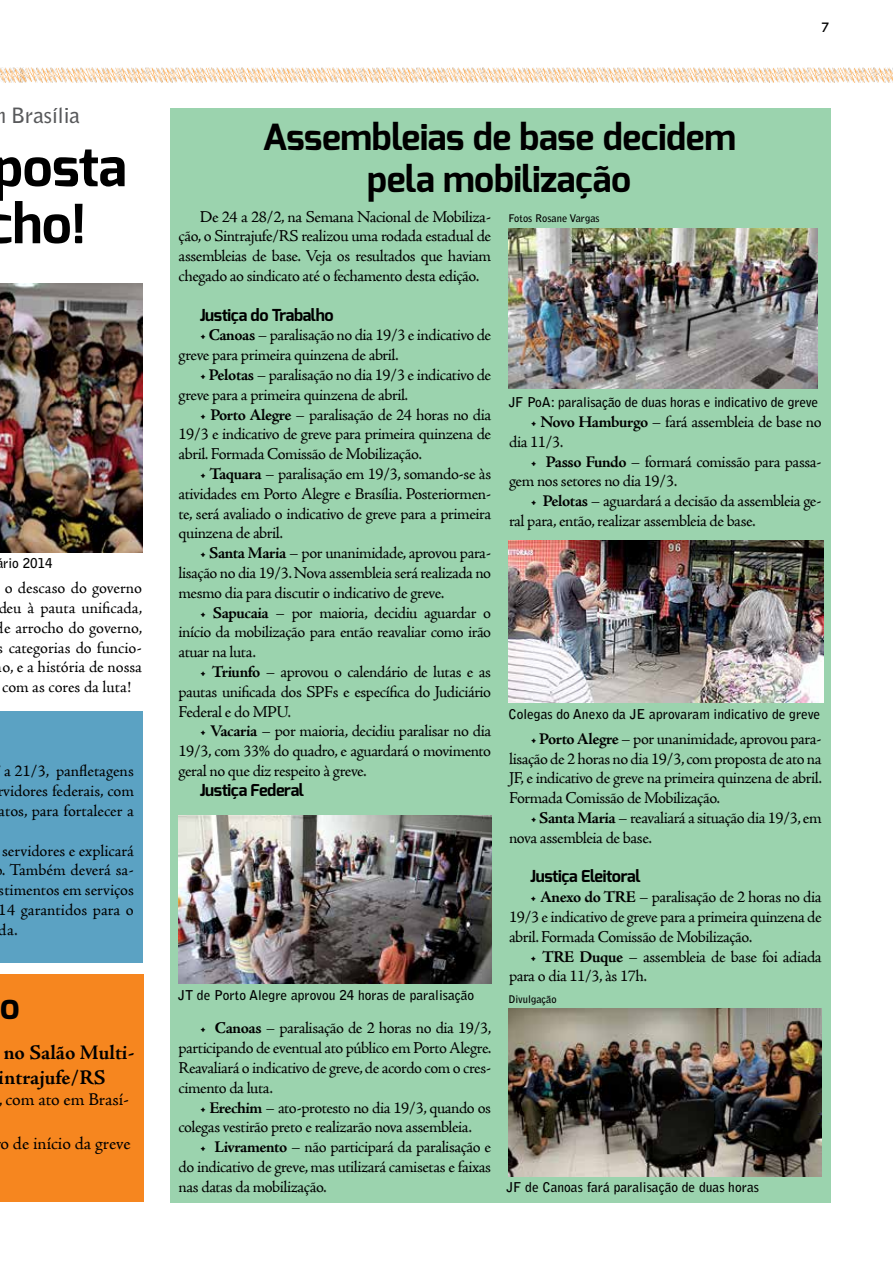
<style>
.page{position:relative;width:893px;height:1263px;background:#fff}
.page>*{position:absolute;margin:0;border:0;box-sizing:border-box;transform-origin:0 0}
.t1{font:700 54px/57px "Exo";letter-spacing:-.01em;color:#000;text-align:center}
.t2{font:700 36px/42px "Exo";letter-spacing:-.01em;color:#000;text-align:center}
.t3{font:700 21px/25.2px "Adobe Jenson Pro";letter-spacing:-.005em;color:#000}
.t4{font:700 21px "Bell Gothic Std";color:#58595b}
.t5{font:18px "Adobe Jenson Pro";letter-spacing:-.005em;color:#000}
.t6{font:16.5px/19.8px "Adobe Jenson Pro";letter-spacing:-.025em;color:#000;text-align:justify}
.t7{font:16.5px/19.8px "Adobe Jenson Pro";letter-spacing:-.005em;color:#000;text-align:center}
.t8{font:16.5px/19.8px "Adobe Jenson Pro";color:#000;text-align:center}
.t9{font:700 16.5px "Exo";letter-spacing:-.025em;color:#000}
.t10{font:700 13.5px "Bell Gothic Std";color:#000}
.t11{font:700 13.5px "Code";color:#000}
.t12{font:700 10.5px "Bell Gothic Std";color:#000}
.s1{font-weight:700}
</style>
<div class="page">
<div style="left:170px;top:108px;width:660px;height:1094px;background:#9bd3ae"></div>
<div style="left:0;top:974px;width:143px;height:228px;background:#f6861f"></div>
<div style="left:0;top:711px;width:142px;height:251px;background:#5ba2c3"></div>
<img style="left:0;top:283px;width:142px;height:270px">
<img style="left:509px;top:541px;width:314px;height:161px">
<img style="left:509px;top:228px;width:308px;height:160px">
<img style="left:509px;top:1009px;width:312px;height:167px">
<img style="left:179px;top:815px;width:313px;height:168px">
<img style="left:0;top:67px;width:24px;height:15px">
<img style="left:21px;top:68px;width:872px;height:14px">
<p class="t4" style="left:11px;top:102px;width:70px">Brasília</p>
<h1 class="t1" style="left:-7px;top:138px;width:135px">posta ho!</h1>
<p class="t10" style="left:3px;top:555px;width:51px">rio 2014</p>
<p class="t7" style="left:-4px;top:578px;width:148px">o descaso do governo deu à pauta unificada, de arrocho do governo, s categorias do funcio&shy;o, e a história de nossa com as cores da luta!</p>
<p class="t8" style="left:-3px;top:761px;width:138px">a 21/3, panfletagens rvidores federais, com atos, para fortalecer a</p>
<p class="t6" style="left:-1px;top:841px;width:137px">servidores e explicará . Também deverá sa&shy;stimentos em serviços 14 garantidos para o da.</p>
<h2 class="t2" style="left:-1px;top:985px;width:22px">o</h2>
<p class="t3" style="left:-1px;top:1040px;width:137px">no Salão Multi&shy;intrajufe/RS</p>
<p class="t5" style="left:6px;top:1089px;width:125px">com ato em Brasí-</p>
<p class="t5" style="left:0;top:1133px;width:132px">o de início da greve</p>
<p class="t11" style="left:822px;top:20px;width:8px">7</p>
<h2 class="t2" style="left:262px;top:116px;width:475px">Assembleias de base decidem pela mobilização</h2>
<p class="t12" style="left:508px;top:212px;width:93px">Fotos Rosane Vargas</p>
<p class="t6" style="left:179px;top:207px;width:314px;text-indent:21px">De 24 a 28/2, na Semana Nacional de Mobiliza&shy;ção, o Sintrajufe/RS realizou uma rodada estadual de assembleias de base. Veja os resultados que haviam chegado ao sindicato até o fechamento desta edição.</p>
<p class="t9" style="left:200px;top:304px;width:135px">Justiça do Trabalho</p>
<p class="t6" style="left:179px;top:326px;width:314px;text-indent:21px">• <span class="s1">Canoas</span> – paralisação no dia 19/3 e indicativo de greve para primeira quinzena de abril.</p>
<p class="t6" style="left:179px;top:365px;width:314px;text-indent:21px">• <span class="s1">Pelotas</span> – paralisação no dia 19/3 e indicativo de greve para a primeira quinzena de abril.</p>
<p class="t6" style="left:179px;top:405px;width:314px;text-indent:21px">• <span class="s1">Porto Alegre</span> – paralisação de 24 horas no dia 19/3 e indicativo de greve para primeira quinzena de abril. Formada Comissão de Mobilização.</p>
<p class="t6" style="left:179px;top:464px;width:314px;text-indent:21px">• <span class="s1">Taquara</span> – paralisação em 19/3, somando-se às atividades em Porto Alegre e Brasília. Posteriormen&shy;te, será avaliado o indicativo de greve para a primeira quinzena de abril.</p>
<p class="t6" style="left:179px;top:543px;width:314px;text-indent:21px">• <span class="s1">Santa Maria</span> – por unanimidade, aprovou para&shy;lisação no dia 19/3. Nova assembleia será realizada no mesmo dia para discutir o indicativo de greve.</p>
<p class="t6" style="left:179px;top:603px;width:314px;text-indent:21px">• <span class="s1">Sapucaia</span> – por maioria, decidiu aguardar o início da mobilização para então reavaliar como irão atuar na luta.</p>
<p class="t6" style="left:179px;top:662px;width:314px;text-indent:21px">• <span class="s1">Triunfo</span> – aprovou o calendário de lutas e as pautas unificada dos SPFs e específica do Judiciário Federal e do MPU.</p>
<p class="t6" style="left:179px;top:722px;width:314px;text-indent:21px">• <span class="s1">Vacaria</span> – por maioria, decidiu paralisar no dia 19/3, com 33% do quadro, e aguardará o movimento geral no que diz respeito à greve.</p>
<p class="t9" style="left:200px;top:779px;width:106px">Justiça Federal</p>
<p class="t10" style="left:509px;top:394px;width:311px">JF PoA: paralisação de duas horas e indicativo de greve</p>
<p class="t6" style="left:509px;top:412px;width:314px;text-indent:21px">• <span class="s1">Novo Hamburgo</span> – fará assembleia de base no dia 11/3.</p>
<p class="t6" style="left:509px;top:452px;width:314px;text-indent:21px">• <span class="s1">Passo Fundo</span> – formará comissão para passa&shy;gem nos setores no dia 19/3.</p>
<p class="t6" style="left:509px;top:491px;width:314px;text-indent:21px">• <span class="s1">Pelotas</span> – aguardará a decisão da assembleia ge&shy;ral para, então, realizar assembleia de base.</p>
<p class="t10" style="left:508px;top:705px;width:313px">Colegas do Anexo da JE aprovaram indicativo de greve</p>
<p class="t6" style="left:509px;top:729px;width:315px;text-indent:21px">• <span class="s1">Porto Alegre</span> – por unanimidade, aprovou para&shy;lisação de 2 horas no dia 19/3, com proposta de ato na JF, e indicativo de greve na primeira quinzena de abril.<br>Formada Comissão de Mobilização.</p>
<p class="t6" style="left:509px;top:808px;width:314px;text-indent:21px">• <span class="s1">Santa Maria</span> – reavaliará a situação dia 19/3, em nova assembleia de base.</p>
<p class="t9" style="left:530px;top:866px;width:112px">Justiça Eleitoral</p>
<p class="t6" style="left:509px;top:887px;width:314px;text-indent:21px">• <span class="s1">Anexo do TRE</span> – paralisação de 2 horas no dia 19/3 e indicativo de greve para a primeira quinzena de abril. Formada Comissão de Mobilização.</p>
<p class="t6" style="left:509px;top:947px;width:314px;text-indent:21px">• <span class="s1">TRE Duque</span> – assembleia de base foi adiada para o dia 11/3, às 17h.</p>
<p class="t10" style="left:178px;top:987px;width:297px">JT de Porto Alegre aprovou 24 horas de paralisação</p>
<p class="t6" style="left:179px;top:1019px;width:315px;text-indent:21px">• <span class="s1">Canoas</span> – paralisação de 2 horas no dia 19/3, participando de eventual ato público em Porto Alegre.<br>Reavaliará o indicativo de greve, de acordo com o cres&shy;cimento da luta.</p>
<p class="t6" style="left:179px;top:1098px;width:314px;text-indent:21px">• <span class="s1">Erechim</span> – ato-protesto no dia 19/3, quando os colegas vestirão preto e realizarão nova assembleia.</p>
<p class="t6" style="left:179px;top:1137px;width:314px;text-indent:21px">• <span class="s1">Livramento</span> – não participará da paralisação e do indicativo de greve, mas utilizará camisetas e faixas nas datas da mobilização.</p>
<p class="t12" style="left:508px;top:993px;width:50px">Divulgação</p>
<p class="t10" style="left:507px;top:1179px;width:254px">JF de Canoas fará paralisação de duas horas</p>
</div>
